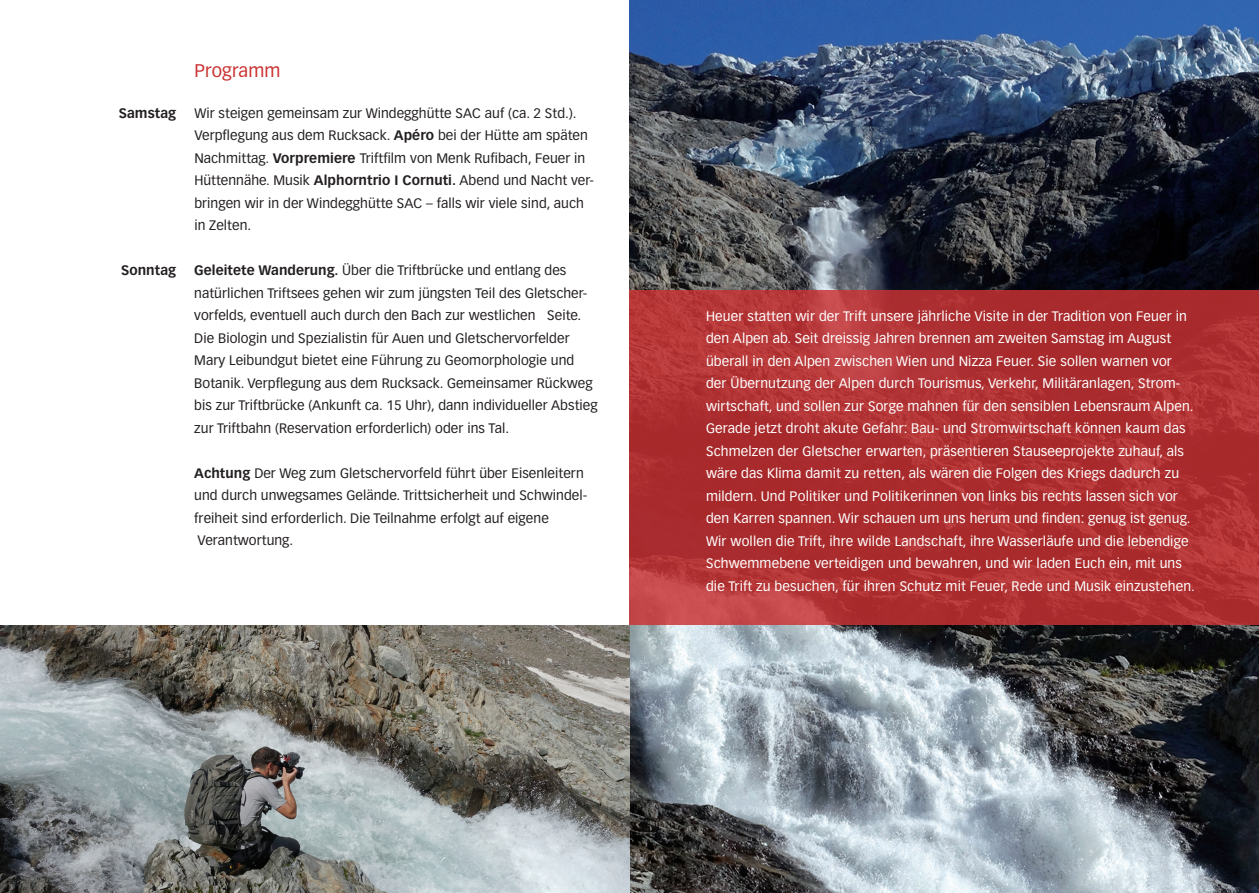
<style>
.page{position:relative;width:1259px;height:893px;background:#fff}
.page>*{position:absolute;margin:0;border:0;box-sizing:border-box;transform-origin:0 0}
.t1{font:18px "Vectora LH";letter-spacing:.005em;color:#cb3233}
.t2{font:13.5px/22.5px "Vectora LH";letter-spacing:.005em;color:#231f20}
.t3{font:13.5px/22.5px "Vectora LH";letter-spacing:.01em;color:#fff}
.t4{font:700 13.5px "Vectora LH";letter-spacing:.005em;color:#231f20}
.s1{font-weight:700}
</style>
<div class="page">
<img style="left:629px;top:0;width:630px;height:893px">
<svg style="left:629px;top:290px;width:630px;height:335px;background:#af3032"></svg>
<img style="left:0;top:625px;width:629px;height:268px">
<h1 class="t1" style="left:194px;top:60px;width:88px">Programm</h1>
<p class="t4" style="left:119px;top:105px;width:59px">Samstag</p>
<p class="t2" style="left:194px;top:102px;width:401px">Wir steigen gemeinsam zur Windegghütte SAC auf (ca. 2 Std.).<br>Verpflegung aus dem Rucksack. <span class="s1">Apéro</span> bei der Hütte am späten Nachmittag. <span class="s1">Vorpremiere</span> Triftfilm von Menk Rufibach, Feuer in Hüttennähe. Musik <span class="s1">Alphorntrio I Cornuti.</span> Abend und Nacht ver&shy;bringen wir in der Windegghütte SAC – falls wir viele sind, auch in Zelten.</p>
<p class="t4" style="left:121px;top:262px;width:57px">Sonntag</p>
<p class="t2" style="left:194px;top:259px;width:405px"><span class="s1">Geleitete Wanderung.</span> Über die Triftbrücke und entlang des natürlichen Triftsees gehen wir zum jüngsten Teil des Gletscher&shy;vorfelds, eventuell auch durch den Bach zur westlichen Seite.<br>Die Biologin und Spezialistin für Auen und Gletschervorfelder Mary Leibundgut bietet eine Führung zu Geomorphologie und Botanik. Verpflegung aus dem Rucksack. Gemeinsamer Rückweg bis zur Triftbrücke (Ankunft ca. 15 Uhr), dann individueller Abstieg zur Triftbahn (Reservation erforderlich) oder ins Tal.</p>
<p class="t2" style="left:194px;top:462px;width:393px"><span class="s1">Achtung</span> Der Weg zum Gletschervorfeld führt über Eisenleitern und durch unwegsames Gelände. Trittsicherheit und Schwindel&shy;freiheit sind erforderlich. Die Teilnahme erfolgt auf eigene Verantwortung.</p>
<p class="t3" style="left:706px;top:305px;width:490px">Heuer statten wir der Trift unsere jährliche Visite in der Tradition von Feuer in den Alpen ab. Seit dreissig Jahren brennen am zweiten Samstag im August überall in den Alpen zwischen Wien und Nizza Feuer. Sie sollen warnen vor der Übernutzung der Alpen durch Tourismus, Verkehr, Militäranlagen, Strom&shy;wirtschaft, und sollen zur Sorge mahnen für den sensiblen Lebensraum Alpen.<br>Gerade jetzt droht akute Gefahr: Bau- und Stromwirtschaft können kaum das Schmelzen der Gletscher erwarten, präsentieren Stauseeprojekte zuhauf, als wäre das Klima damit zu retten, als wären die Folgen des Kriegs dadurch zu mildern. Und Politiker und Politikerinnen von links bis rechts lassen sich vor den Karren spannen. Wir schauen um uns herum und finden: genug ist genug.<br>Wir wollen die Trift, ihre wilde Landschaft, ihre Wasserläufe und die lebendige Schwemmebene verteidigen und bewahren, und wir laden Euch ein, mit uns die Trift zu besuchen, für ihren Schutz mit Feuer, Rede und Musik einzustehen.</p>
</div>
